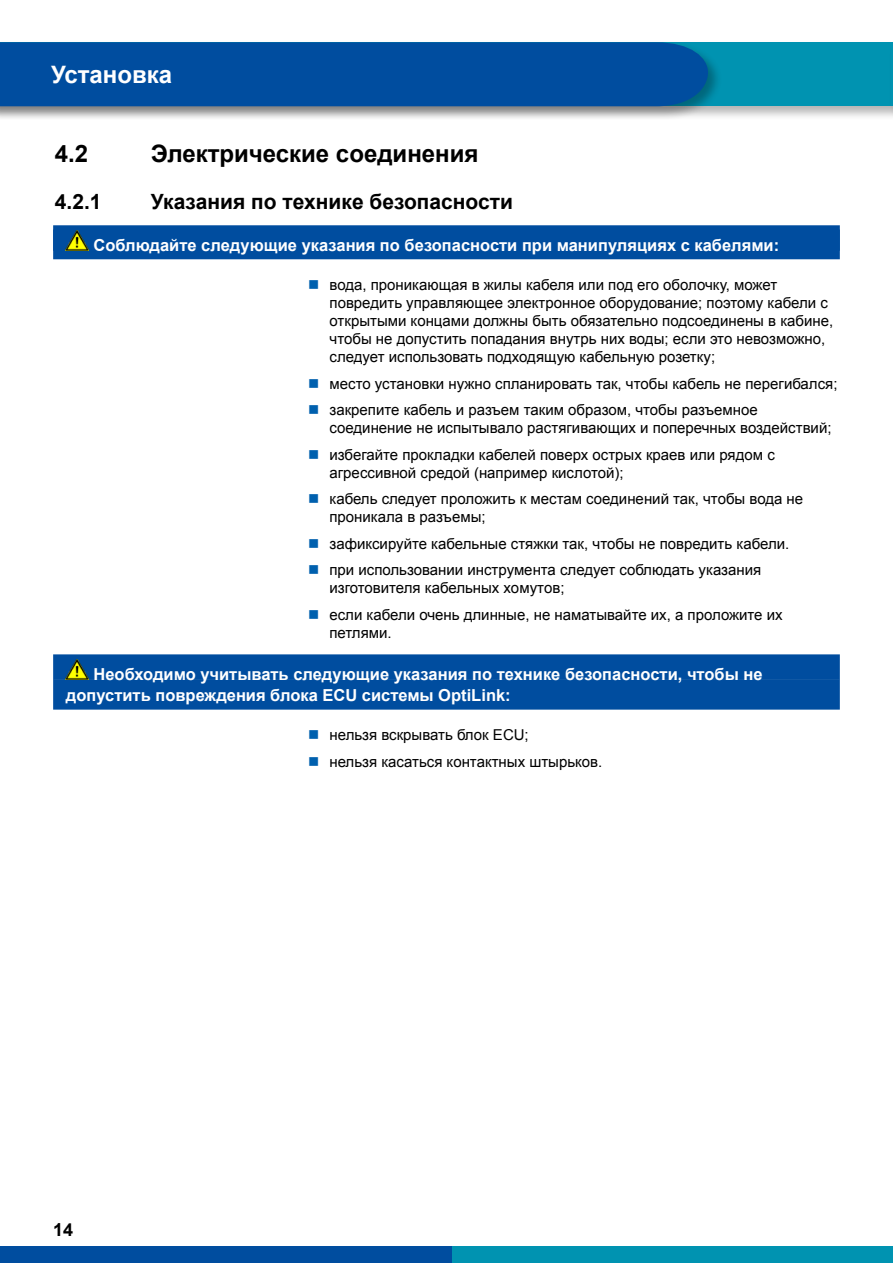
<style>
.page{position:relative;width:893px;height:1263px;background:#fff}
.page>*{position:absolute;margin:0;border:0;box-sizing:border-box;transform-origin:0 0}
.t1{font:700 24px "Arial";color:#000}
.t2{font:700 24px "Arial";color:#fff}
.t3{font:700 21px "Arial";color:#000}
.t4{font:700 18px "Arial";color:#000}
.t5{font:700 16.5px/21px "Arial";color:#fff}
.t6{font:15px/26.5px "Arial";color:#000}
</style>
<div class="page">
<div style="left:0;top:1246px;width:453px;height:17px;background:#004d9f"></div>
<div style="left:453px;top:1246px;width:440px;height:17px;background:#0093b1"></div>
<div style="left:0;top:40px;width:893px;height:81px;background:#000;opacity:.3"></div>
<div style="left:0;top:43px;width:893px;height:63px;background:#0093b1"></div>
<div style="left:0;top:40px;width:723px;height:81px;background:#000;opacity:.3"></div>
<div style="left:0;top:42px;width:708px;height:64px;background:#004d9f"></div>
<hr style="left:889px;top:40px;width:4px;height:81px;background:#000;opacity:.3">
<hr style="left:892px;top:43px;width:1px;height:63px;background:#0093b1">
<div style="left:53px;top:225px;width:787px;height:26px;background:#004d9f"></div>
<div style="left:53px;top:229px;width:787px;height:30px;background:#004d9f"></div>
<img style="left:66px;top:230px;width:23px;height:21px">
<div style="left:53px;top:654px;width:787px;height:26px;background:#004d9f"></div>
<div style="left:53px;top:680px;width:787px;height:30px;background:#004d9f"></div>
<img style="left:66px;top:660px;width:23px;height:20px">
<h1 class="t2" style="left:51px;top:59px;width:123px">Установка</h1>
<h1 class="t1" style="left:55px;top:138px;width:35px">4.2</h1>
<h1 class="t1" style="left:151px;top:138px;width:329px">Электрические соединения</h1>
<h2 class="t3" style="left:55px;top:187px;width:48px">4.2.1</h2>
<h2 class="t3" style="left:151px;top:187px;width:364px">Указания по технике безопасности</h2>
<p class="t5" style="left:94px;top:235px;width:687px">Соблюдайте следующие указания по безопасности при манипуляциях с кабелями:</p>
<p class="t6" style="left:330px;top:276px;width:505px;line-height:18px">вода, проникающая в жилы кабеля или под его оболочку, может повредить управляющее электронное оборудование; поэтому кабели с открытыми концами должны быть обязательно подсоединены в кабине, чтобы не допустить попадания внутрь них воды; если это невозможно, следует использовать подходящую кабельную розетку;</p>
<p class="t6" style="left:329px;top:370px;width:509px">место установки нужно спланировать так, чтобы кабель не перегибался; закрепите кабель и разъем таким образом, чтобы разъемное</p>
<p class="t6" style="left:329px;top:415px;width:504px">соединение не испытывало растягивающих и поперечных воздействий; избегайте прокладки кабелей поверх острых краев или рядом с</p>
<p class="t6" style="left:329px;top:459px;width:475px">агрессивной средой (например кислотой);<br>кабель следует проложить к местам соединений так, чтобы вода не</p>
<p class="t6" style="left:329px;top:504px;width:461px">проникала в разъемы;<br>зафиксируйте кабельные стяжки так, чтобы не повредить кабели. при использовании инструмента следует соблюдать указания</p>
<p class="t6" style="left:329px;top:575px;width:455px">изготовителя кабельных хомутов;<br>если кабели очень длинные, не наматывайте их, а проложите их</p>
<p class="t6" style="left:329px;top:619px;width:64px">петлями.</p>
<p class="t5" style="left:66px;top:664px;width:698px;text-indent:28px">Необходимо учитывать следующие указания по технике безопасности, чтобы не допустить повреждения блока ECU системы OptiLink:</p>
<p class="t6" style="left:330px;top:722px;width:274px">нельзя вскрывать блок ECU;<br>нельзя касаться контактных штырьков.</p>
<p class="t4" style="left:53px;top:1217px;width:22px">14</p>
</div>
